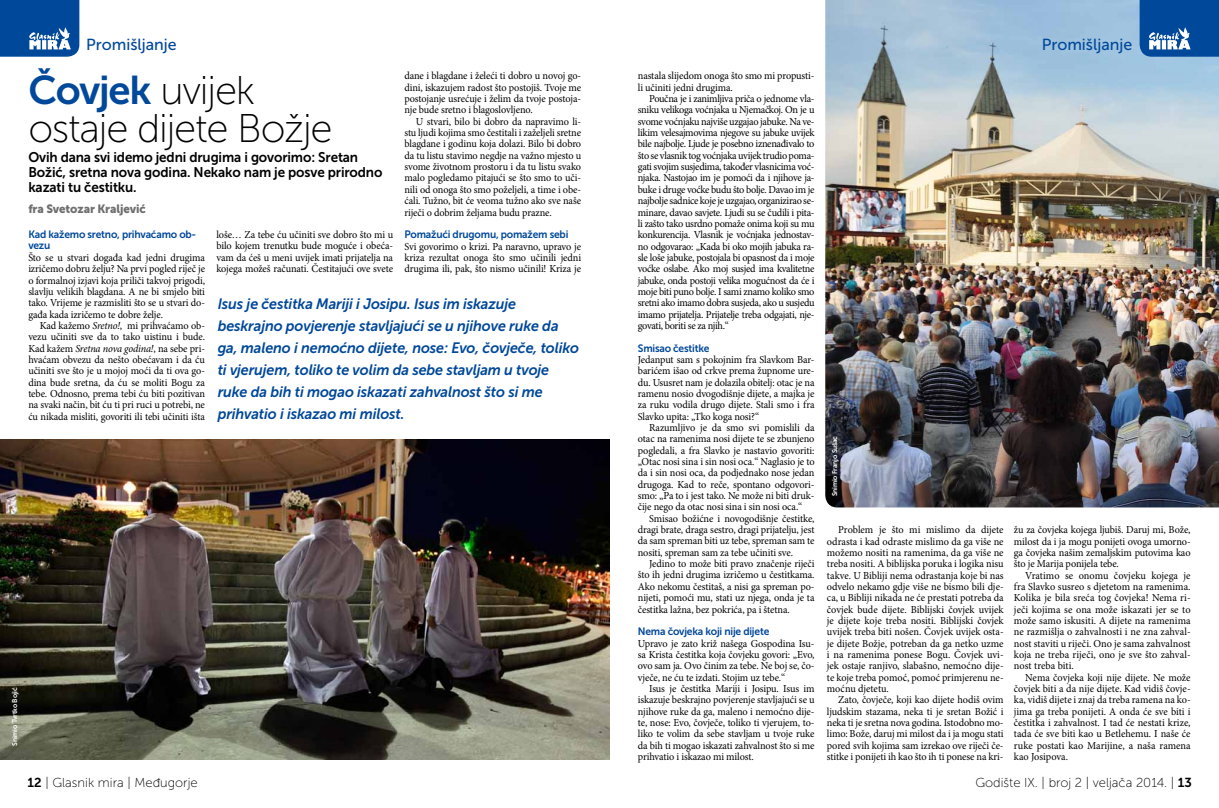
<style>
.page{position:relative;width:1219px;height:808px;background:#fff}
.page>*{position:absolute;margin:0;border:0;box-sizing:border-box;transform-origin:0 0}
.t1{font:40px "Museo Sans 100";letter-spacing:-.03em;color:#000}
.t2{font:40px "Museo Sans 700";letter-spacing:-.03em;color:#00489a}
.t3{font:16px "Museo Sans 500";color:#00489a}
.t4{font:italic 15px/22px "Museo Sans 700";letter-spacing:-.01em;color:#00489a;scale:.96 1}
.t5{font:14px/15px "Museo Sans 700";letter-spacing:-.01em;color:#000;scale:.96 1}
.t6{font:13px "Museo Sans 100";color:#000}
.t7{font:12px "Museo Sans 900";letter-spacing:-.01em;color:#706f6f;scale:.96 1}
.t8{font:10.7px/11.3px "Minion Pro";letter-spacing:-.01em;color:#000;text-align:justify;scale:.96 1}
.t9{font:10.7px/11.3px "Museo Sans 700";letter-spacing:-.02em;color:#00489a;scale:.96 1}
.t10{font:7px "Museo Sans 700";letter-spacing:-.02em;color:#fff;scale:.96 1}
.s1{font-family:"Museo Sans 100";color:#000}
.s2{font-style:italic}
.s3{font-family:"Museo Sans 700"}
</style>
<div class="page">
<img style="left:825px;top:0;width:394px;height:507px">
<img style="left:0;top:439px;width:609px;height:321px">
<svg style="left:0;top:0;width:79px;height:57px;background:#1b5ba4"></svg>
<svg style="left:1140px;top:0;width:79px;height:57px;background:#1a5ba4"></svg>
<p class="t10" style="left:11px;top:746px;width:63px;rotate:-90deg">Snimio Tvrtko Bojić</p>
<h2 class="t3" style="left:86px;top:35px;width:92px">Promišljanje</h2>
<h2 class="t3" style="left:1042px;top:35px;width:92px">Promišljanje</h2>
<h1 class="t2" style="left:28px;top:68px;width:228px">Čovjek <span class="s1">uvijek</span></h1>
<h1 class="t1" style="left:28px;top:107px;width:306px">ostaje dijete Božje</h1>
<h3 class="t5" style="left:28px;top:150px;width:370px">Ovih dana svi idemo jedni drugima i govorimo: Sretan<br>Božić, sretna nova godina. Nekako nam je posve prirodno kazati tu čestitku.</h3>
<p class="t7" style="left:28px;top:202px;width:124px">fra Svetozar Kraljević</p>
<p class="t8" style="left:404px;top:70px;width:186px">dane i blagdane i želeći ti dobro u novoj go&shy;dini, iskazujem radost što postojiš. Tvoje me postojanje usrećuje i želim da tvoje postoja&shy;nje bude sretno i blagoslovljeno.</p>
<p class="t8" style="left:404px;top:116px;width:186px;text-indent:11px">U stvari, bilo bi dobro da napravimo li&shy;stu ljudi kojima smo čestitali i zaželjeli sretne blagdane i godinu koja dolazi. Bilo bi dobro da tu listu stavimo negdje na važno mjesto u svome životnom prostoru i da tu listu svako malo pogledamo pitajući se što smo to uči&shy;nili od onoga što smo poželjeli, a time i obe&shy;ćali. Tužno, bit će veoma tužno ako sve naše riječi o dobrim željama budu prazne.</p>
<p class="t9" style="left:404px;top:229px;width:172px">Pomažući drugomu, pomažem sebi</p>
<p class="t8" style="left:404px;top:240px;width:186px">Svi govorimo o krizi. Pa naravno, upravo je kriza rezultat onoga što smo učinili jedni drugima ili, pak, što nismo učinili! Kriza je</p>
<p class="t8" style="left:216px;top:229px;width:186px">loše… Za tebe ću učiniti sve dobro što mi u bilo kojem trenutku bude moguće i obeća&shy;vam da ćeš u meni uvijek imati prijatelja na kojega možeš računati. Čestitajući ove svete</p>
<p class="t9" style="left:28px;top:229px;width:176px">Kad kažemo sretno, prihvaćamo ob&shy;vezu</p>
<p class="t8" style="left:28px;top:252px;width:186px">Što se u stvari događa kad jedni drugima izričemo dobru želju? Na prvi pogled riječ je o formalnoj izjavi koja priliči takvoj prigodi, slavlju velikih blagdana. A ne bi smjelo biti tako. Vrijeme je razmisliti što se u stvari do&shy;gađa kada izričemo te dobre želje.</p>
<p class="t8" style="left:28px;top:320px;width:186px;text-indent:11px">Kad kažemo <span class="s2">Sretno!</span>, mi prihvaćamo ob&shy;vezu učiniti sve da to tako uistinu i bude.<br>Kad kažem <span class="s2">Sretna nova godina!</span>, na sebe pri&shy;hvaćam obvezu da nešto obećavam i da ću učiniti sve što je u mojoj moći da ti ova go&shy;dina bude sretna, da ću se moliti Bogu za tebe. Odnosno, prema tebi ću biti pozitivan na svaki način, bit ću ti pri ruci u potrebi, ne ću nikada misliti, govoriti ili tebi učiniti išta</p>
<p class="t4" style="left:218px;top:293px;width:378px">Isus je čestitka Mariji i Josipu. Isus im iskazuje beskrajno povjerenje stavljajući se u njihove ruke da ga, maleno i nemoćno dijete, nose: Evo, čovječe, toliko ti vjerujem, toliko te volim da sebe stavljam u tvoje ruke da bih ti mogao iskazati zahvalnost što si me prihvatio i iskazao mi milost.</p>
<p class="t8" style="left:638px;top:70px;width:186px">nastala slijedom onoga što smo mi propusti&shy;li učiniti jedni drugima.</p>
<p class="t8" style="left:638px;top:93px;width:186px;text-indent:11px">Poučna je i zanimljiva priča o jednome vla&shy;sniku velikoga voćnjaka u Njemačkoj. On je u svome voćnjaku najviše uzgajao jabuke. Na ve&shy;likim velesajmovima njegove su jabuke uvijek bile najbolje. Ljude je posebno iznenađivalo to što se vlasnik tog voćnjaka uvijek trudio poma&shy;gati svojim susjedima, također vlasnicima voć&shy;njaka. Nastojao im je pomoći da i njihove ja&shy;buke i druge voćke budu što bolje. Davao im je najbolje sadnice koje je uzgajao, organizirao se&shy;minare, davao savjete. Ljudi su se čudili i pita&shy;li zašto tako usrdno pomaže onima koji su mu konkurencija. Vlasnik je voćnjaka jednostav&shy;no odgovarao: „Kada bi oko mojih jabuka ra&shy;sle loše jabuke, postojala bi opasnost da i moje voćke oslabe. Ako moj susjed ima kvalitetne jabuke, onda postoji velika mogućnost da će i moje biti puno bolje. I sami znamo koliko smo sretni ako imamo dobra susjeda, ako u susjedu imamo prijatelja. Prijatelje treba odgajati, nje&shy;govati, boriti se za njih.“</p>
<p class="t9" style="left:638px;top:342px;width:76px">Smisao čestitke</p>
<p class="t8" style="left:638px;top:354px;width:186px">Jedanput sam s pokojnim fra Slavkom Bar&shy;barićem išao od crkve prema župnome ure&shy;du. Ususret nam je dolazila obitelj: otac je na ramenu nosio dvogodišnje dijete, a majka je za ruku vodila drugo dijete. Stali smo i fra Slavko upita: „Tko koga nosi?“</p>
<p class="t8" style="left:638px;top:422px;width:186px;text-indent:11px">Razumljivo je da smo svi pomislili da otac na ramenima nosi dijete te se zbunjeno pogledali, a fra Slavko je nastavio govoriti: „Otac nosi sina i sin nosi oca.“ Naglasio je to da i sin nosi oca, da podjednako nose jedan drugoga. Kad to reče, spontano odgovori&shy;smo: „Pa to i jest tako. Ne može ni biti druk&shy;čije nego da otac nosi sina i sin nosi oca.“</p>
<p class="t8" style="left:638px;top:513px;width:186px;text-indent:11px">Smisao božićne i novogodišnje čestitke, dragi brate, draga sestro, dragi prijatelju, jest da sam spreman biti uz tebe, spreman sam te nositi, spreman sam za tebe učiniti sve.</p>
<p class="t8" style="left:638px;top:558px;width:186px;text-indent:11px">Jedino to može biti pravo značenje riječi što ih jedni drugima izričemo u čestitkama.<br>Ako nekomu čestitaš, a nisi ga spreman po&shy;nijeti, pomoći mu, stati uz njega, onda je ta čestitka lažna, bez pokrića, pa i štetna.</p>
<p class="t9" style="left:638px;top:626px;width:138px">Nema čovjeka koji nije dijete</p>
<p class="t8" style="left:638px;top:637px;width:186px">Upravo je zato križ našega Gospodina Isu&shy;sa Krista čestitka koja čovjeku govori: „Evo, ovo sam ja. Ovo činim za tebe. Ne boj se, čo&shy;vječe, ne ću te izdati. Stojim uz tebe.“</p>
<p class="t8" style="left:638px;top:683px;width:186px;text-indent:11px">Isus je čestitka Mariji i Josipu. Isus im iskazuje beskrajno povjerenje stavljajući se u njihove ruke da ga, maleno i nemoćno dije&shy;te, nose: Evo, čovječe, toliko ti vjerujem, to&shy;liko te volim da sebe stavljam u tvoje ruke da bih ti mogao iskazati zahvalnost što si me prihvatio i iskazao mi milost.</p>
<p class="t10" style="left:831px;top:496px;width:65px;rotate:-90deg">Snimio Franjo Sušac</p>
<p class="t8" style="left:827px;top:524px;width:186px;text-indent:11px">Problem je što mi mislimo da dijete odrasta i kad odraste mislimo da ga više ne možemo nositi na ramenima, da ga više ne treba nositi. A biblijska poruka i logika nisu takve. U Bibliji nema odrastanja koje bi nas odvelo nekamo gdje više ne bismo bili dje&shy;ca, u Bibliji nikada ne će prestati potreba da čovjek bude dijete. Biblijski čovjek uvijek je dijete koje treba nositi. Biblijski čovjek uvijek treba biti nošen. Čovjek uvijek osta&shy;je dijete Božje, potreban da ga netko uzme i na ramenima ponese Bogu. Čovjek uvi&shy;jek ostaje ranjivo, slabašno, nemoćno dije&shy;te koje treba pomoć, pomoć primjerenu ne&shy;moćnu djetetu.</p>
<p class="t8" style="left:827px;top:694px;width:186px;text-indent:11px">Zato, čovječe, koji kao dijete hodiš ovim ljudskim stazama, neka ti je sretan Božić i neka ti je sretna nova godina. Istodobno mo&shy;limo: Bože, daruj mi milost da i ja mogu stati pored svih kojima sam izrekao ove riječi če&shy;stitke i ponijeti ih kao što ih ti ponese na kri-</p>
<p class="t8" style="left:1014px;top:524px;width:186px">žu za čovjeka kojega ljubiš. Daruj mi, Bože, milost da i ja mogu ponijeti ovoga umorno&shy;ga čovjeka našim zemaljskim putovima kao što je Marija ponijela tebe.</p>
<p class="t8" style="left:1014px;top:570px;width:186px;text-indent:11px">Vratimo se onomu čovjeku kojega je fra Slavko susreo s djetetom na ramenima.<br>Kolika je bila sreća tog čovjeka! Nema ri&shy;ječi kojima se ona može iskazati jer se to može samo iskusiti. A dijete na ramenima ne razmišlja o zahvalnosti i ne zna zahval&shy;nost staviti u riječi. Ono je sama zahvalnost koja ne treba riječi, ono je sve što zahval&shy;nost treba biti.</p>
<p class="t8" style="left:1014px;top:672px;width:186px;text-indent:11px">Nema čovjeka koji nije dijete. Ne može čovjek biti a da nije dijete. Kad vidiš čovje&shy;ka, vidiš dijete i znaj da treba ramena na ko&shy;jima ga treba ponijeti. A onda će sve biti i čestitka i zahvalnost. I tad će nestati krize, tada će sve biti kao u Betlehemu. I naše će ruke postati kao Marijine, a naša ramena kao Josipova.</p>
<p class="t6" style="left:28px;top:775px;width:172px"><span class="s3">12</span> | Glasnik mira | Međugorje</p>
<p class="t6" style="left:975px;top:775px;width:218px">Godište IX. | broj 2 | veljača 2014. | <span class="s3">13</span></p>
</div>
